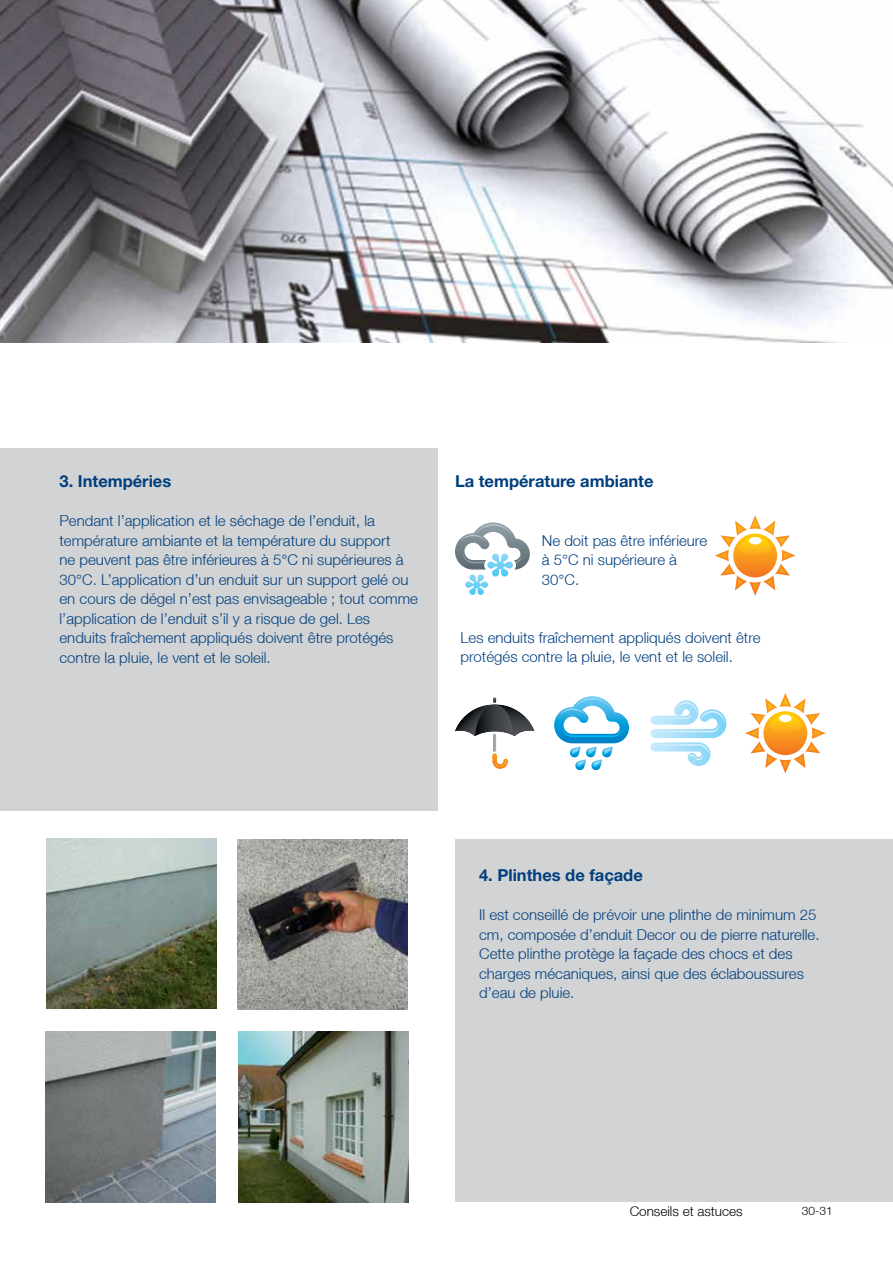
<style>
.page{position:relative;width:893px;height:1263px;background:#fff}
.page>*{position:absolute;margin:0;border:0;box-sizing:border-box;transform-origin:0 0}
.t1{font:700 16.5px "Helvetica Neue LT Std";color:#003e7e}
.t2{font:300 15px/19.5px "Helvetica Neue LT";color:#003e7e}
.t3{font:300 13.5px "Helvetica Neue LT";color:#000}
.t4{font:300 12px "Helvetica Neue LT";color:#000}
</style>
<div class="page">
<div style="left:0;top:449px;width:438px;height:362px;background:#d1d3d4"></div>
<div style="left:455px;top:839px;width:438px;height:363px;background:#d1d3d4"></div>
<img style="left:237px;top:840px;width:170px;height:170px">
<img style="left:45px;top:1032px;width:170px;height:170px">
<img style="left:238px;top:1032px;width:170px;height:170px">
<img style="left:46px;top:839px;width:170px;height:169px">
<svg style="left:455px;top:522px;width:75px;height:73px"></svg>
<svg style="left:715px;top:515px;width:80px;height:81px"></svg>
<div style="left:749px;top:537px;width:12px;height:7px;background:#fff;border-radius:50%"></div>
<svg style="left:455px;top:697px;width:79px;height:72px"></svg>
<svg style="left:554px;top:696px;width:75px;height:74px"></svg>
<svg style="left:650px;top:700px;width:76px;height:66px"></svg>
<svg style="left:745px;top:693px;width:81px;height:80px"></svg>
<div style="left:779px;top:715px;width:13px;height:7px;background:#fff;border-radius:50%"></div>
<img style="left:0;top:0;width:893px;height:342px">
<p class="t1" style="left:60px;top:471px;width:113px">3. Intempéries</p>
<p class="t2" style="left:60px;top:511px;width:360px">Pendant l’application et le séchage de l’enduit, la température ambiante et la température du support<br>ne peuvent pas être inférieures à 5°C ni supérieures à 30°C. L’application d’un enduit sur un support gelé ou en cours de dégel n’est pas envisageable ; tout comme l’application de l’enduit s’il y a risque de gel. Les enduits fraîchement appliqués doivent être protégés contre la pluie, le vent et le soleil.</p>
<p class="t1" style="left:455px;top:471px;width:200px">La température ambiante</p>
<p class="t2" style="left:542px;top:530px;width:167px">Ne doit pas être inférieure à 5°C ni supérieure à<br>30°C.</p>
<p class="t2" style="left:461px;top:627px;width:302px">Les enduits fraîchement appliqués doivent être protégés contre la pluie, le vent et le soleil.</p>
<p class="t1" style="left:479px;top:865px;width:165px">4. Plinthes de façade</p>
<p class="t2" style="left:479px;top:905px;width:342px">Il est conseillé de prévoir une plinthe de minimum 25 cm, composée d’enduit Decor ou de pierre naturelle.<br>Cette plinthe protège la façade des chocs et des charges mécaniques, ainsi que des éclaboussures d’eau de pluie.</p>
<p class="t3" style="left:630px;top:1203px;width:115px">Conseils et astuces</p>
<p class="t4" style="left:802px;top:1203px;width:33px">30-31</p>
</div>
